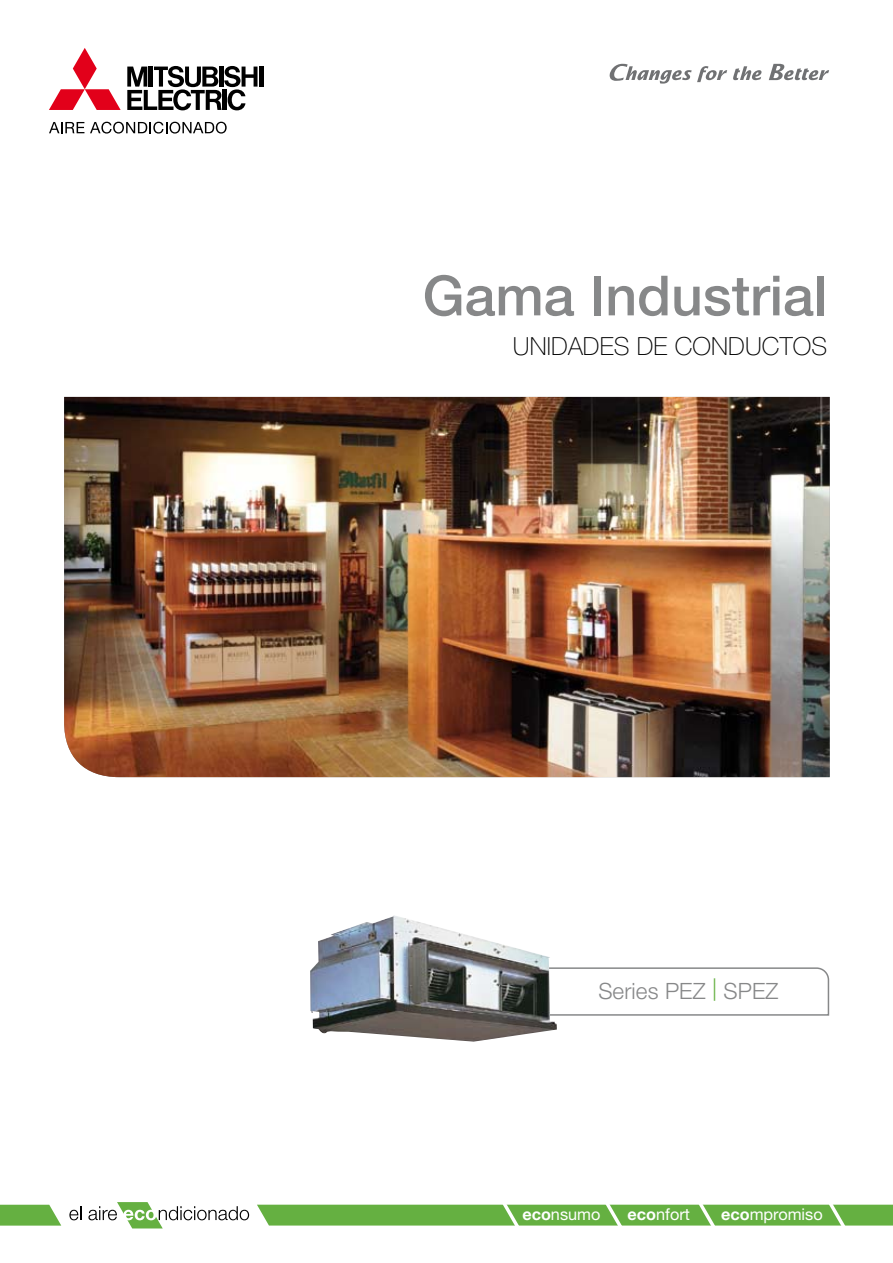
<style>
.page{position:relative;width:893px;height:1263px;background:#fff}
.page>*{position:absolute;margin:0;border:0;box-sizing:border-box;transform-origin:0 0}
.t1{font:500 55.5px "Helvetica Neue";color:#878889}
.t2{font:100 25.05px "Helvetica Neue";letter-spacing:.005em;color:#000}
.t3{font:300 22.5px "Helvetica Neue";letter-spacing:.005em;color:#878889}
.t4{font:16.35px "Helvetica Neue";color:#fff}
.s1{color:#65b041}
.s2{font-weight:700}
</style>
<div class="page">
<img style="left:64px;top:397px;width:766px;height:380px">
<svg style="left:557px;top:967px;width:273px;height:49px"></svg>
<img style="left:310px;top:915px;width:247px;height:127px">
<svg style="left:69px;top:1206px;width:12px;height:14px"></svg>
<svg style="left:88px;top:1202px;width:161px;height:26px"></svg>
<svg style="left:0;top:1205px;width:61px;height:20px"></svg>
<svg style="left:257px;top:1204px;width:636px;height:22px;background:#71b650"></svg>
<svg style="left:769px;top:64px;width:60px;height:16px"></svg>
<svg style="left:609px;top:64px;width:118px;height:20px"></svg>
<svg style="left:733px;top:66px;width:29px;height:14px"></svg>
<svg style="left:49px;top:122px;width:35px;height:11px"></svg>
<svg style="left:90px;top:122px;width:137px;height:12px"></svg>
<svg style="left:49px;top:48px;width:72px;height:62px"></svg>
<hr style="left:259px;top:67px;width:4px;height:20px;background:#000">
<svg style="left:127px;top:66px;width:131px;height:44px"></svg>
<h1 class="t1" style="left:423px;top:262px;width:406px">Gama Industrial</h1>
<h2 class="t2" style="left:513px;top:332px;width:316px">UNIDADES DE CONDUCTOS</h2>
<h3 class="t3" style="left:598px;top:977px;width:182px">Series PEZ <span class="s1">|</span> SPEZ</h3>
<p class="t4" style="left:522px;top:1204px;width:80px"><span class="s2">eco</span>nsumo</p>
<p class="t4" style="left:628px;top:1204px;width:64px"><span class="s2">eco</span>nfort</p>
<p class="t4" style="left:721px;top:1204px;width:103px"><span class="s2">eco</span>mpromiso</p>
</div>
